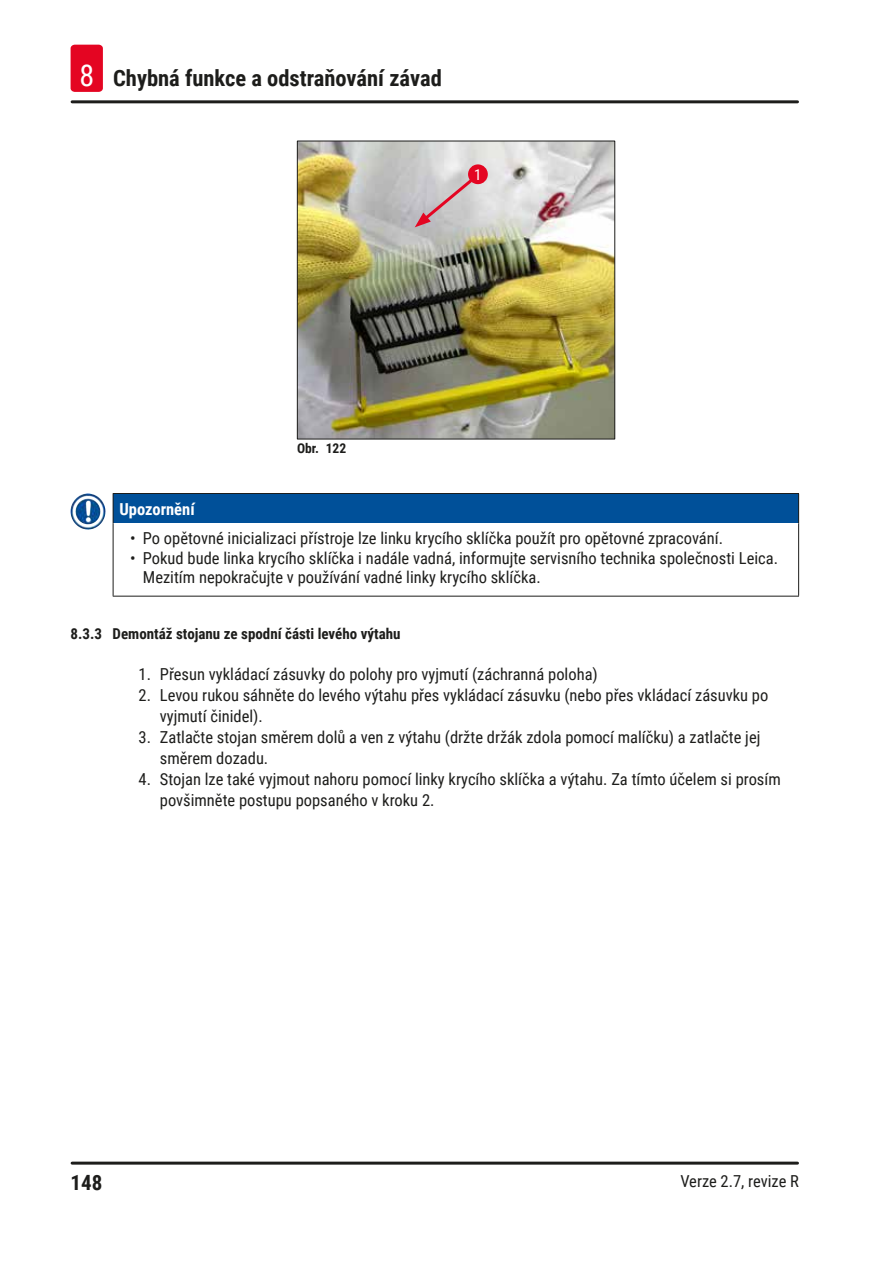
<style>
.page{position:relative;width:893px;height:1263px;background:#fff}
.page>*{position:absolute;margin:0;border:0;box-sizing:border-box;transform-origin:0 0}
.t1{font:700 22.5px "Roboto Condensed";color:#1d1d1b}
.t2{font:700 21px "Roboto Condensed";color:#1d1d1b}
.t3{font:16.5px/20.9px "Roboto Condensed";color:#1d1d1b}
.Signalword__no_use_a{font:700 16.5px "Roboto Condensed";color:#fff}
.t4{font:700 15px "Roboto Condensed";color:#1d1d1b}
.t5{font:15px "Roboto Condensed";color:#fff}
.t6{font:700 13.5px "Roboto Condensed";color:#1d1d1b}
.s1{font-weight:400;font-size:30px;color:#fff}
</style>
<div class="page">
<hr style="left:72px;top:1161px;width:725px;height:3px;background:#1d1d1b">
<hr style="left:72px;top:100px;width:725px;height:3px;background:#1d1d1b">
<div style="left:71px;top:45px;width:32px;height:47px;background:#e40522;border-radius:4px"></div>
<img style="left:299px;top:143px;width:314px;height:294px">
<svg style="left:415px;top:177px;width:60px;height:50px;background:#cab6ba"></svg>
<div style="left:468px;top:164px;width:20px;height:20px;background:#e40522;border-radius:50%"></div>
<div style="left:297px;top:141px;width:318px;height:298px;border:1px solid #1d1d1b"></div>
<div style="left:113px;top:493px;width:686px;height:30px;background:#005099"></div>
<svg style="left:113px;top:494px;width:1px;height:29px"></svg>
<hr style="left:113px;top:523px;width:1px;height:73px;background:#1d1d1b">
<hr style="left:798px;top:523px;width:1px;height:73px;background:#1d1d1b">
<hr style="left:113px;top:596px;width:686px;height:1px;background:#1d1d1b">
<hr style="left:113px;top:493px;width:686px;height:1px;background:#1d1d1b">
<svg style="left:798px;top:494px;width:1px;height:29px"></svg>
<img style="left:71px;top:493px;width:25px;height:36px">
<h1 class="t1" style="left:79px;top:63px;width:364px"><span class="s1">8</span> Chybná funkce a odstraňování závad</h1>
<p class="t5" style="left:474px;top:164px;width:9px">1</p>
<p class="t6" style="left:297px;top:439px;width:51px">Obr. 122</p>
<p class="Signalword__no_use_a" style="left:119px;top:498px;width:77px">Upozornění</p>
<p class="t3" style="left:130px;top:527px;width:594px">• Po opětovné inicializaci přístroje lze linku krycího sklíčka použít pro opětovné zpracování.</p>
<p class="t3" style="left:143px;top:547px;width:637px;line-height:19.8px;text-indent:-13px">• Pokud bude linka krycího sklíčka i nadále vadná, informujte servisního technika společnosti Leica.<br>Mezitím nepokračujte v používání vadné linky krycího sklíčka.</p>
<p class="t4" style="left:71px;top:623px;width:332px">8.3.3 Demontáž stojanu ze spodní části levého výtahu</p>
<p class="t3" style="left:139px;top:663px;width:461px">1. Přesun vykládací zásuvky do polohy pro vyjmutí (záchranná poloha)</p>
<p class="t3" style="left:160px;top:684px;width:610px;text-indent:-21px">2. Levou rukou sáhněte do levého výtahu přes vykládací zásuvku (nebo přes vkládací zásuvku po vyjmutí činidel).</p>
<p class="t3" style="left:160px;top:726px;width:602px;text-indent:-21px">3. Zatlačte stojan směrem dolů a ven z výtahu (držte držák zdola pomocí malíčku) a zatlačte jej směrem dozadu.</p>
<p class="t3" style="left:160px;top:768px;width:622px;text-indent:-21px">4. Stojan lze také vyjmout nahoru pomocí linky krycího sklíčka a výtahu. Za tímto účelem si prosím povšimněte postupu popsaného v kroku 2.</p>
<p class="t2" style="left:71px;top:1168px;width:33px">148</p>
<p class="t3" style="left:680px;top:1170px;width:120px">Verze 2.7, revize R</p>
</div>
